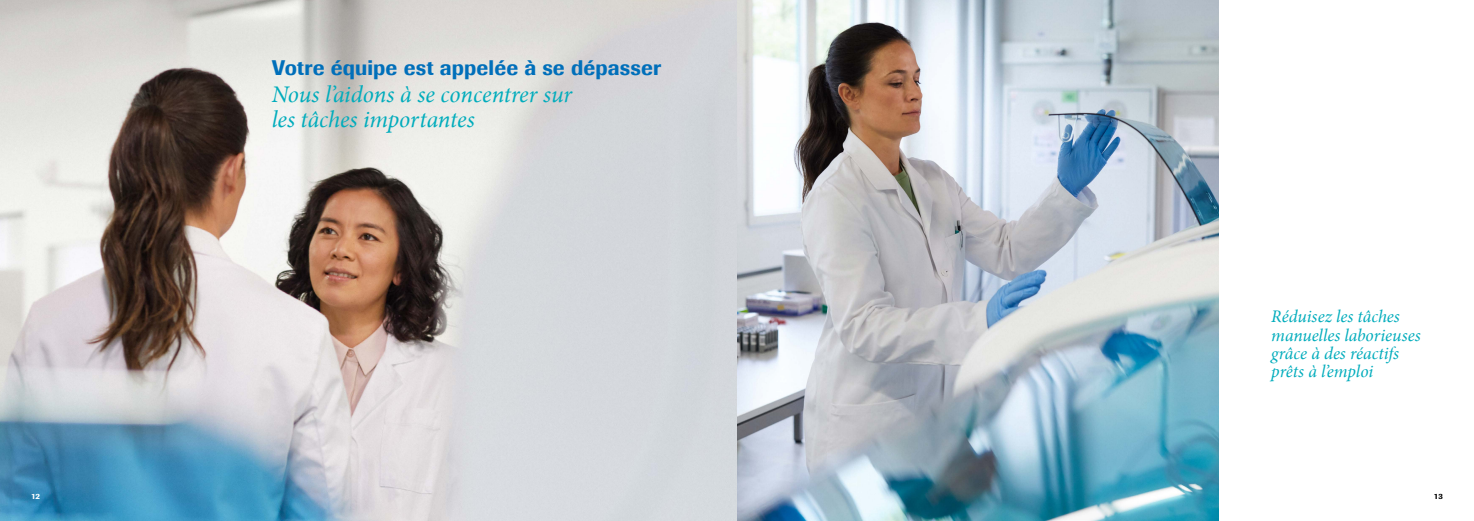
<style>
.page{position:relative;width:1474px;height:521px;background:#fff}
.page>*{position:absolute;margin:0;border:0;box-sizing:border-box;transform-origin:0 0}
.t1{font:italic 23.62px/24.5px "Minion";letter-spacing:-.005em;color:#00acbc}
.t2{font:500 21px "Imago";letter-spacing:.005em;color:#006fba}
.t3{font:italic 17.5px/18.4px "Minion";color:#00acbc}
.t4{font:500 7.88px "Imago";color:#fff}
.t5{font:500 7.88px "Imago";color:#000}
</style>
<div class="page">
<img style="left:0;top:0;width:1218px;height:521px">
<p class="t2" style="left:272px;top:55px;width:391px">Votre équipe est appelée à se dépasser</p>
<h1 class="t1" style="left:272px;top:83px;width:302px">Nous l’aidons à se concentrer sur les tâches importantes</h1>
<p class="t3" style="left:1271px;top:307px;width:151px">Réduisez les tâches manuelles laborieuses grâce à des réactifs prêts à l’emploi</p>
<p class="t4" style="left:31px;top:491px;width:11px">12</p>
<p class="t5" style="left:1433px;top:491px;width:11px">13</p>
</div>
